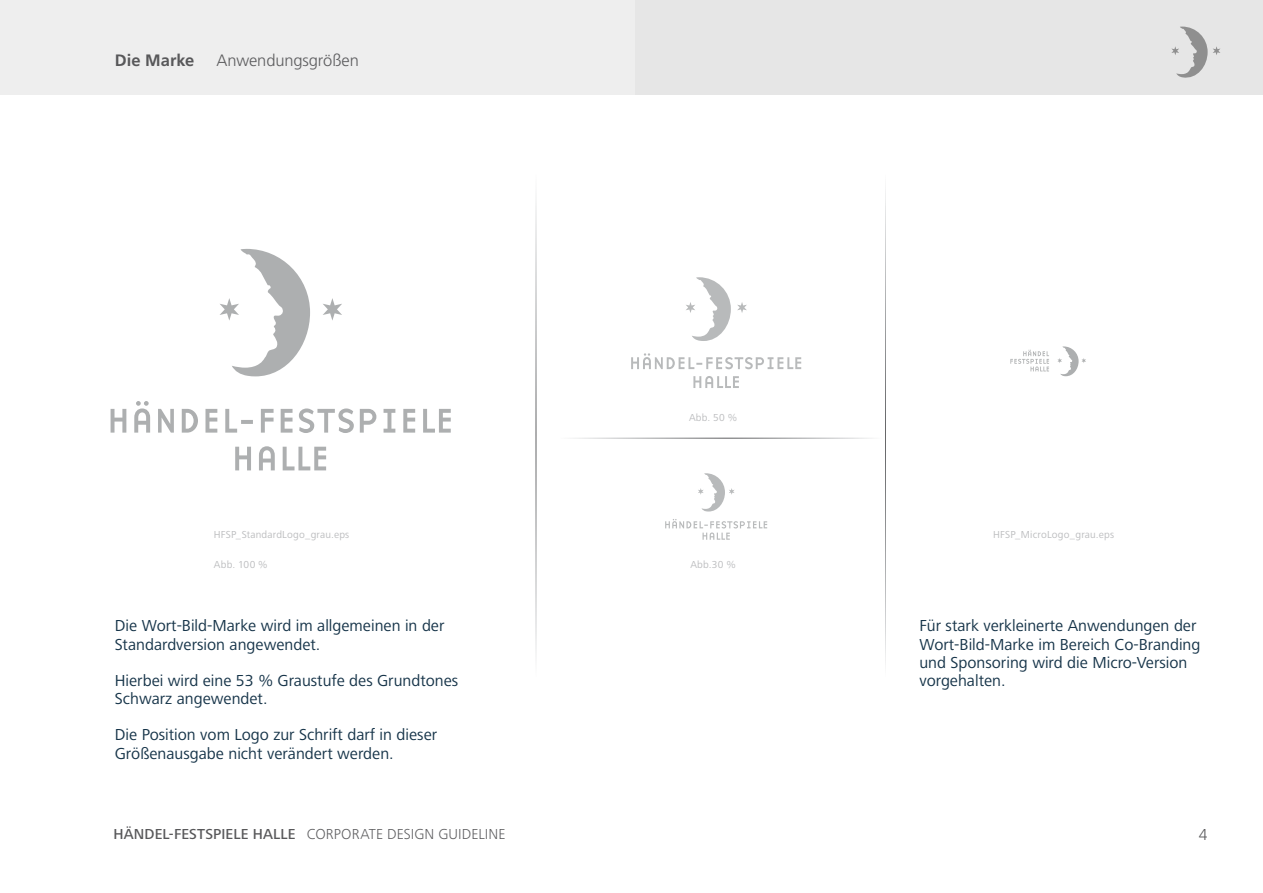
<style>
.page{position:relative;width:1263px;height:893px;background:#fff}
.page>*{position:absolute;margin:0;border:0;box-sizing:border-box;transform-origin:0 0}
.t1{font:16.5px/18.1px "Frutiger Next LT";color:#163449}
.t2{font:300 16.5px "Frutiger";letter-spacing:-.005em;color:#5d5d5f}
.t3{font:700 16.5px "Frutiger";color:#58585a}
.t4{font:300 16.5px "Frutiger Next LT";color:#58585a}
.t5{font:300 15px "Frutiger Next LT";letter-spacing:.005em;color:#5d5d5f}
.t6{font:10.5px "Frutiger Next LT";letter-spacing:.02em;color:#bcbdbf}
.s1{font-weight:500;color:#58585a}
</style>
<div class="page">
<div style="left:0;top:0;width:635px;height:95px;background:#eee"></div>
<div style="left:635px;top:0;width:628px;height:95px;background:#e6e6e6"></div>
<svg style="left:1171px;top:27px;width:36px;height:51px"></svg>
<svg style="left:1213px;top:46px;width:7px;height:9px"></svg>
<svg style="left:220px;top:249px;width:90px;height:127px"></svg>
<svg style="left:323px;top:298px;width:19px;height:22px"></svg>
<svg style="left:235px;top:446px;width:91px;height:24px"></svg>
<svg style="left:111px;top:401px;width:340px;height:32px"></svg>
<svg style="left:686px;top:277px;width:45px;height:64px"></svg>
<svg style="left:737px;top:302px;width:10px;height:11px"></svg>
<svg style="left:693px;top:376px;width:46px;height:12px"></svg>
<svg style="left:631px;top:353px;width:170px;height:16px"></svg>
<svg style="left:698px;top:473px;width:36px;height:38px"></svg>
<svg style="left:665px;top:519px;width:102px;height:21px"></svg>
<svg style="left:1057px;top:346px;width:29px;height:30px"></svg>
<svg style="left:1010px;top:350px;width:39px;height:21px"></svg>
<p class="t3" style="left:115px;top:51px;width:81px">Die Marke</p>
<p class="t2" style="left:216px;top:51px;width:144px">Anwendungsgrößen</p>
<p class="t6" style="left:689px;top:411px;width:50px">Abb. 50 %</p>
<p class="t6" style="left:214px;top:528px;width:137px">HFSP_StandardLogo_grau.eps</p>
<p class="t6" style="left:993px;top:529px;width:122px">HFSP_MicroLogo_grau.eps</p>
<p class="t6" style="left:214px;top:559px;width:55px">Abb. 100 %</p>
<p class="t6" style="left:690px;top:559px;width:47px">Abb.30 %</p>
<p class="t1" style="left:115px;top:617px;width:331px">Die Wort-Bild-Marke wird im allgemeinen in der<br>Standardversion angewendet.</p>
<p class="t1" style="left:115px;top:671px;width:345px">Hierbei wird eine 53 % Graustufe des Grundtones<br>Schwarz angewendet.</p>
<p class="t1" style="left:115px;top:726px;width:324px">Die Position vom Logo zur Schrift darf in dieser<br>Größenausgabe nicht verändert werden.</p>
<p class="t1" style="left:919px;top:617px;width:283px">Für stark verkleinerte Anwendungen der Wort-Bild-Marke im Bereich Co-Branding und Sponsoring wird die Micro-Version vorgehalten.</p>
<p class="t5" style="left:113px;top:825px;width:394px"><span class="s1">HÄNDEL-FESTSPIELE HALLE</span> CORPORATE DESIGN GUIDELINE</p>
<p class="t4" style="left:1199px;top:825px;width:10px">4</p>
</div>
